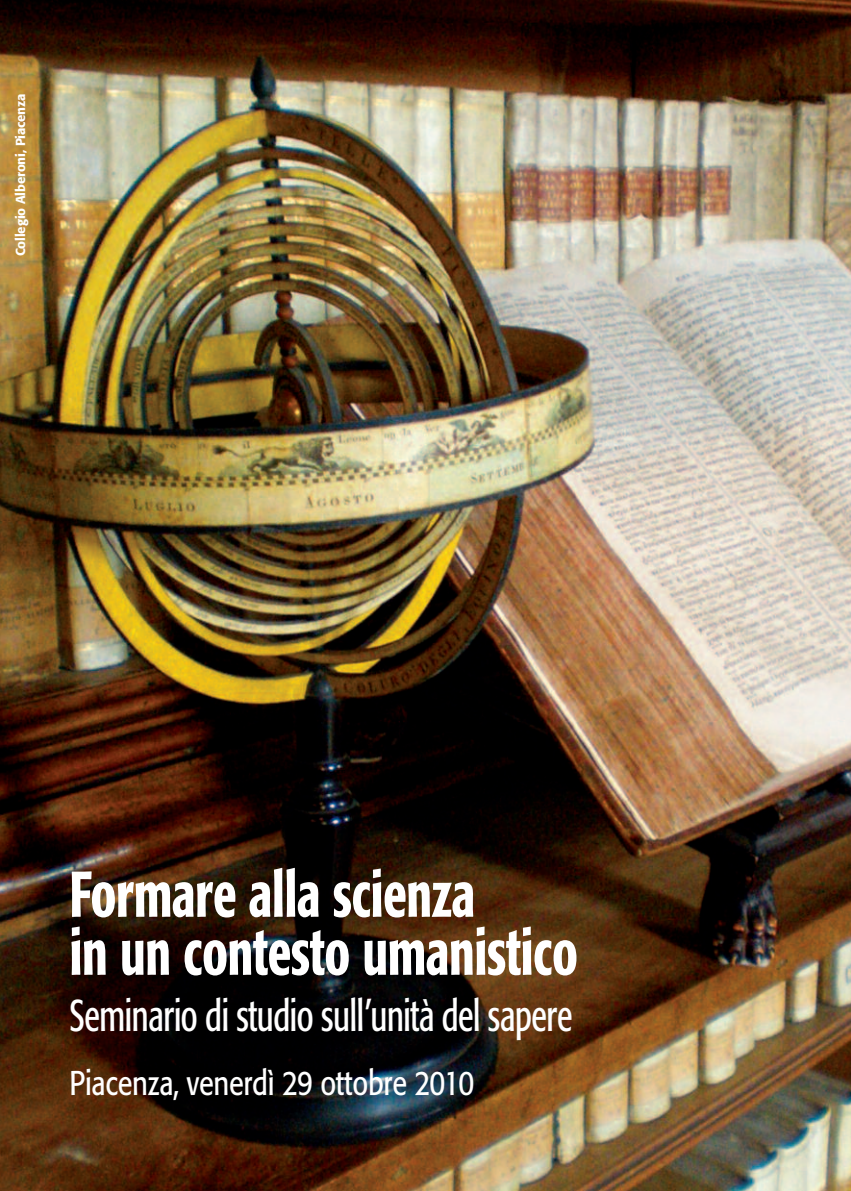
<style>
.page{position:relative;width:851px;height:1191px;background:#fff}
.page>*{position:absolute;margin:0;border:0;box-sizing:border-box;transform-origin:0 0}
.t1{font:500 condensed 64px/58px "Formata";letter-spacing:-.005em;color:#fff;scale:.8 1}
.t2{font:condensed 44px "Formata";letter-spacing:-.01em;color:#fff;scale:.8 1}
.t3{font:34px "Formata";letter-spacing:-.01em;color:#fff;scale:.8 1}
.t4{font:500 13px "Formata";letter-spacing:-.01em;color:#fff}
</style>
<div class="page">
<img style="left:0;top:0;width:850px;height:1191px">
<p class="t4" style="left:15px;top:256px;width:164px;rotate:-90deg">Collegio Alberoni, Piacenza</p>
<p class="t1" style="left:69px;top:870px;width:636px">Formare alla scienza<br>in un contesto umanistico</p>
<p class="t2" style="left:69px;top:996px;width:630px">Seminario di studio sull’unità del sapere</p>
<p class="t3" style="left:69px;top:1068px;width:507px">Piacenza, venerdì 29 ottobre 2010</p>
</div>
